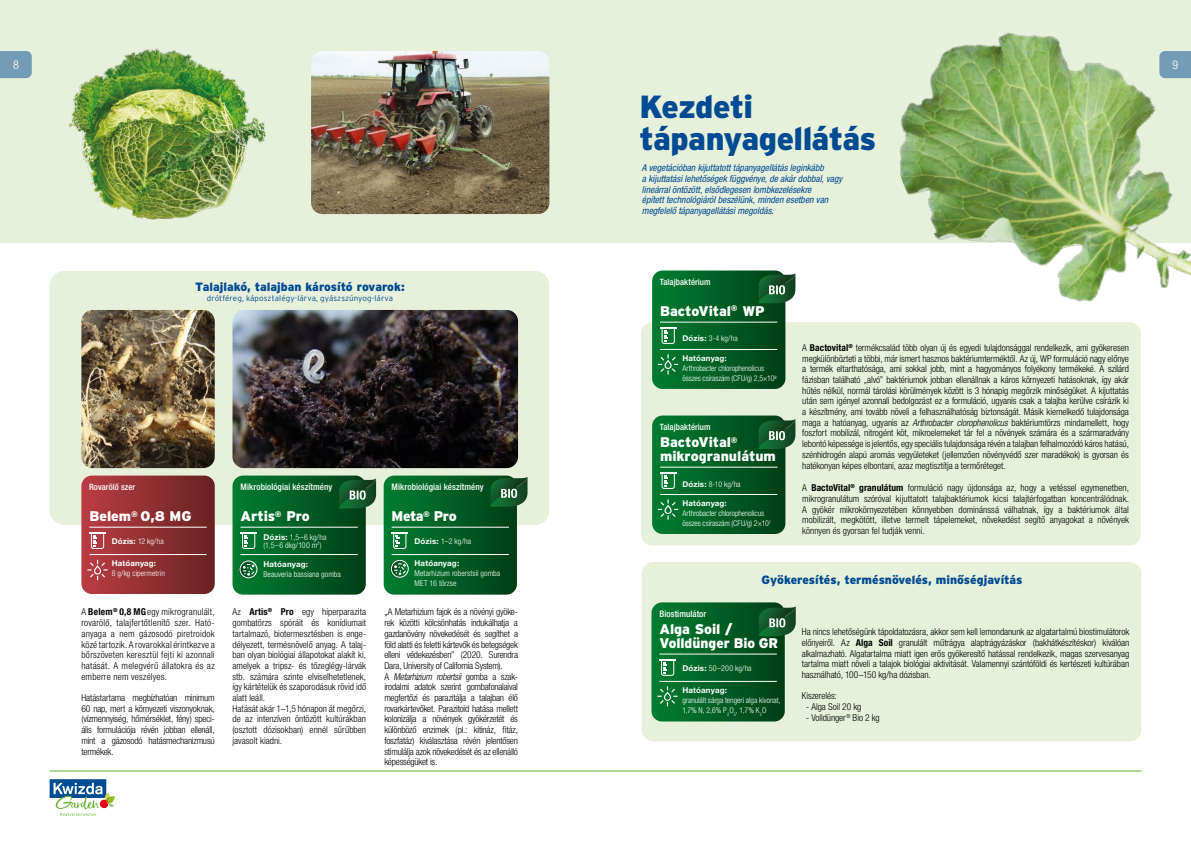
<style>
.page{position:relative;width:1191px;height:842px;background:#fff}
.page>*{position:absolute;margin:0;border:0;box-sizing:border-box;transform-origin:0 0}
.t1{font:900 32px/32px "Interstatehun";letter-spacing:-.02em;color:#004b93}
.t2{font:900 14px/14px "Interstatehun";letter-spacing:-.005em;color:#fff}
.t3{font:900 12px "Interstatehun";letter-spacing:-.005em;color:#004b93}
.t4{font:300 condensed 12px "Helvetica Neue LT Pro";color:#fff}
.t5{font:300 condensed 9.5px/10.7px "Helvetica Neue LT Pro";letter-spacing:-.01em;color:#000;text-align:justify}
.t6{font:italic condensed 9.5px/10.7px "Helvetica Neue LT Pro";color:#004b93}
.t7{font:500 condensed 9px "Helvetica Neue LT Pro";letter-spacing:.01em;color:#fff}
.t8{font:500 condensed 8.7px "Helvetica Neue LT Pro";letter-spacing:.01em;color:#fff}
.t9{font:300 condensed 8px/10px "Helvetica Neue LT Pro";letter-spacing:.005em;color:#fff}
.t10{font:300 8px "Interstatehun";letter-spacing:.015em;color:#004b93}
.t11{font:700 8px "Helvetica Neue LT Pro";letter-spacing:.015em;color:#fff}
.t12{font:300 condensed 7.9px/10px "Helvetica Neue LT Pro";letter-spacing:-.01em;color:#fff}
.t13{font:700 7.9px "Helvetica Neue LT Pro";letter-spacing:.015em;color:#fff}
.s1{font-weight:700;font-stretch:normal}
.s2{font-weight:700}
.s3{font-style:italic}
</style>
<div class="page">
<div style="left:0;top:0;width:1191px;height:242px;background:#e6f0da"></div>
<svg style="left:0;top:51px;width:32px;height:27px"></svg>
<img style="left:856px;top:32px;width:335px;height:364px">
<img style="left:311px;top:51px;width:238px;height:163px">
<img style="left:68px;top:48px;width:198px;height:172px">
<div style="left:50px;top:271px;width:499px;height:254px;background:#e6f0da;border-radius:15px"></div>
<img style="left:81px;top:310px;width:134px;height:158px">
<img style="left:232px;top:310px;width:286px;height:158px">
<svg style="left:81px;top:476px;width:134px;height:118px;background:#943739"></svg>
<hr style="left:50px;top:771px;width:545px;height:1px;background:#65b32e">
<hr style="left:595px;top:771px;width:546px;height:1px;background:#65b32e">
<svg style="left:50px;top:779px;width:65px;height:37px"></svg>
<svg style="left:384px;top:476px;width:143px;height:119px;background:#186d38"></svg>
<div style="left:641px;top:322px;width:499px;height:223px;background:#e6f0da;border-radius:11px"></div>
<svg style="left:652px;top:270px;width:143px;height:119px;background:#176d37"></svg>
<svg style="left:652px;top:415px;width:143px;height:119px;background:#166c36"></svg>
<div style="left:642px;top:562px;width:499px;height:179px;background:#e6f0da;border-radius:11px"></div>
<svg style="left:651px;top:602px;width:144px;height:119px;background:#176c36"></svg>
<svg style="left:232px;top:476px;width:144px;height:119px;background:#196e39"></svg>
<p class="t4" style="left:13px;top:58px;width:7px">8</p>
<p class="t4" style="left:1172px;top:58px;width:7px">9</p>
<h1 class="t1" style="left:639px;top:90px;width:238px">Kezdeti tápanyagellátás</h1>
<p class="t6" style="left:642px;top:163px;width:202px">A vegetációban kijuttatott tápanyagellátás leginkább<br>a kijuttatási lehetőségek függvénye, de akár dobbal, vagy lineárral öntözött, elsődlegesen lombkezelésekre<br>épített technológiáról beszélünk, minden esetben van megfelelő tápanyagellátási megoldás.</p>
<p class="t3" style="left:195px;top:280px;width:211px">Talajlakó, talajban károsító rovarok:</p>
<p class="t10" style="left:207px;top:294px;width:188px">drótféreg, káposztalégy-lárva, gyászszúnyog-lárva</p>
<p class="t8" style="left:89px;top:482px;width:48px">Rovarölő szer</p>
<p class="t7" style="left:240px;top:482px;width:93px">Mikrobiológiai készítmény</p>
<p class="t7" style="left:392px;top:482px;width:93px">Mikrobiológiai készítmény</p>
<h2 class="t2" style="left:89px;top:509px;width:104px">Belem<sup>®</sup> 0,8 MG</h2>
<p class="t12" style="left:112px;top:536px;width:54px"><span class="s1">Dózis:</span> 12 kg/ha</p>
<p class="t13" style="left:112px;top:558px;width:46px">Hatóanyag:</p>
<p class="t12" style="left:112px;top:568px;width:55px">8 g/kg cipermetrin</p>
<p class="t5" style="left:81px;top:607px;width:135px">A <span class="s2">Belem</span><sup>®</sup> <span class="s2">0,8 MG</span>egy mikrogranulált, rovarölő, talajfertőtlenítő szer. Ható&shy;anyaga a nem gázosodó piretroidok közé tartozik. A rovarokkal érintkezve a bőrszöveten keresztül fejti ki azonnali hatását. A melegvérű állatokra és az emberre nem veszélyes.</p>
<p class="t5" style="left:81px;top:692px;width:135px">Hatástartama megbízhatóan minimum 60 nap, mert a környezeti viszonyoknak, (vízmennyiség, hőmérséklet, fény) speci&shy;ális formulációja révén jobban ellenáll, mint a gázosodó hatásmechanizmusú termékek.</p>
<h2 class="t2" style="left:240px;top:509px;width:71px">Artis<sup>®</sup> Pro</h2>
<p class="t9" style="left:263px;top:533px;width:65px;line-height:8px"><span class="s1">Dózis:</span> 1,5–6 kg/ha (1,5–6 dkg/100 m<sup>2</sup>)</p>
<p class="t11" style="left:263px;top:559px;width:46px">Hatóanyag:</p>
<p class="t9" style="left:263px;top:569px;width:79px">Beauveria bassiana gomba</p>
<h2 class="t2" style="left:392px;top:509px;width:66px">Meta<sup>®</sup> Pro</h2>
<p class="t9" style="left:414px;top:536px;width:58px"><span class="s1">Dózis:</span> 1–2 kg/ha</p>
<p class="t11" style="left:414px;top:558px;width:46px">Hatóanyag:</p>
<p class="t9" style="left:414px;top:568px;width:87px">Metarhizium roberstsii gomba<br>MET 16 törzse</p>
<p class="t5" style="left:232px;top:607px;width:135px;text-align:left">Az <span class="s2">Artis</span><sup>®</sup> <span class="s2">Pro</span> egy hiperparazita gombatörzs spóráit és konídiumait tartalmazó, biotermesztésben is enge&shy;délyezett, termésnövelő anyag. A talaj&shy;ban olyan biológiai állapotokat alakít ki, amelyek a tripsz- és tőzeglégy-lárvák stb. számára szinte elviselhetetlenek, így kártételü k és szaporodásuk rövid idő alatt leáll.<br>Hatását akár 1–1,5 hónapon át megőrzi, de az intenzíven öntözött kultúrákban (osztott dózisokban) ennél sűrűbben javasolt kiadni.</p>
<p class="t5" style="left:384px;top:607px;width:135px;text-align:left">„A Metarhizium fajok és a növényi gyöke&shy;rek közötti kölcsönhatás indukálhatja a gazdanövény növekedését és segíthet a föld alatti és feletti kártevők és betegségek elleni védekezésben” (2020. Surendra Dara, University of California System).<br>A <span class="s3">Metarhizium robertsii</span> gomba a szak&shy;irodalmi adatok szerint gombafonalaival megfertőzi és parazitálja a talajban élő rovarkártevőket. Parazitoid hatása mellett kolonizálja a növények gyökérzetét és különböző enzimek (pl.: kitináz, fitáz, foszfatáz) kiválasztása révén jelentősen stimulálja azok növekedését és az ellenálló képességüket is.</p>
<p class="t8" style="left:660px;top:277px;width:52px">Talajbaktérium</p>
<h2 class="t2" style="left:660px;top:304px;width:106px">BactoVital<sup>®</sup> WP</h2>
<p class="t12" style="left:682px;top:334px;width:57px"><span class="s1">Dózis:</span> 3-4 kg/ha</p>
<p class="t13" style="left:682px;top:353px;width:46px">Hatóanyag:</p>
<p class="t12" style="left:682px;top:363px;width:96px">Arthrobacter chlorophenolicus összes csíraszám (CFU/g) 2,5×10<sup>8</sup></p>
<p class="t8" style="left:660px;top:422px;width:52px">Talajbaktérium</p>
<h2 class="t2" style="left:660px;top:435px;width:117px">BactoVital<sup>® </sup>mikrogranulátum</h2>
<p class="t12" style="left:682px;top:479px;width:60px"><span class="s1">Dózis:</span> 8-10 kg/ha</p>
<p class="t13" style="left:682px;top:498px;width:46px">Hatóanyag:</p>
<p class="t12" style="left:682px;top:508px;width:90px">Arthrobacter chlorophenolicus összes csíraszám (CFU/g) 2×10<sup>7</sup></p>
<p class="t5" style="left:802px;top:342px;width:328px">A <span class="s2">Bactovital</span><sup>®</sup> termékcsalád több olyan új és egyedi tulajdonsággal rendelkezik, ami gyökeresen megkülönbözteti a többi, már ismert hasznos baktériumterméktől. Az új, WP formuláció nagy előnye a termék eltarthatósága, ami sokkal jobb, mint a hagyományos folyékony termékeké. A szilárd fázisban található „alvó” baktériumok jobban ellenállnak a káros környezeti hatásoknak, így akár hűtés nélkül, normál tárolási körülmények között is 3 hónapig megőrzik minőségüket. A kijuttatás után sem igényel azonnali bedolgozást ez a formuláció, ugyanis csak a talajba kerülve csírázik ki a készítmény, ami tovább növeli a felhasználhatóság biztonságát. Másik kiemelkedő tulajdonsága maga a hatóanyag, ugyanis az <span class="s3">Arthrobacter clorophenolicus</span> baktériumtörzs mindamellett, hogy foszfort mobilizál, nitrogént köt, mikroelemeket tár fel a növények számára és a szármaradvány lebontó képessége is jelentős, egy speciális tulajdonsága révén a talajban felhalmozódó káros hatású, szénhidrogén alapú aromás vegyületeket (jellemzően növényvédő szer maradékok) is gyorsan és hatékonyan képes elbontani, azaz megtisztítja a termőréteget.</p>
<p class="t5" style="left:802px;top:482px;width:328px">A <span class="s2">BactoVital</span><sup>®</sup> <span class="s2">granulátum</span> formuláció nagy újdonsága az, hogy a vetéssel egymenetben, mikrogranulátum szóróval kijuttatott talajbaktériumok kicsi talajtérfogatban koncentrálódnak.<br>A gyökér mikrokörnyezetében könnyebben dominánssá válhatnak, így a baktériumok által mobilizált, megkötött, illetve termelt tápelemeket, növekedést segítő anyagokat a növények könnyen és gyorsan fel tudják venni.</p>
<p class="t7" style="left:659px;top:609px;width:48px">Biostimulátor</p>
<p class="t3" style="left:761px;top:572px;width:262px">Gyökeresítés, termésnövelés, minőségjavítás</p>
<h2 class="t2" style="left:659px;top:622px;width:120px">Alga Soil /<br>Volldünger Bio GR</h2>
<p class="t9" style="left:682px;top:663px;width:71px"><span class="s1">Dózis:</span> 50–200 kg/ha</p>
<p class="t11" style="left:682px;top:685px;width:46px">Hatóanyag:</p>
<p class="t9" style="left:682px;top:695px;width:100px">granulált sárga tengeri alga kivonat,<br>1,7% N, 2,6% P<sub>2</sub>O<sub>5</sub>, 1,7% K<sub>2</sub>O</p>
<p class="t5" style="left:801px;top:626px;width:329px">Ha nincs lehetőségünk tápoldatozásra, akkor sem kell lemondanunk az algatartalmú biostimulátorok előnyeiről. Az <span class="s2">Alga Soil</span> granulált műtrágya alaptrágyázáskor (bakhátkészítéskor) kiválóan alkalmazható. Algatartalma miatt igen erős gyökeresítő hatással rendelkezik, magas szervesanyag tartalma miatt növeli a talajok biológiai aktivitását. Valamennyi szántóföldi és kertészeti kultúrában használható, 100–150 kg/ha dózisban.</p>
<p class="t5" style="left:801px;top:691px;width:37px">Kiszerelés:</p>
<p class="t5" style="left:806px;top:701px;width:57px">- Alga Soil 20 kg</p>
<p class="t5" style="left:806px;top:712px;width:75px">- Volldünger<sup>®</sup> Bio 2 kg</p>
</div>
